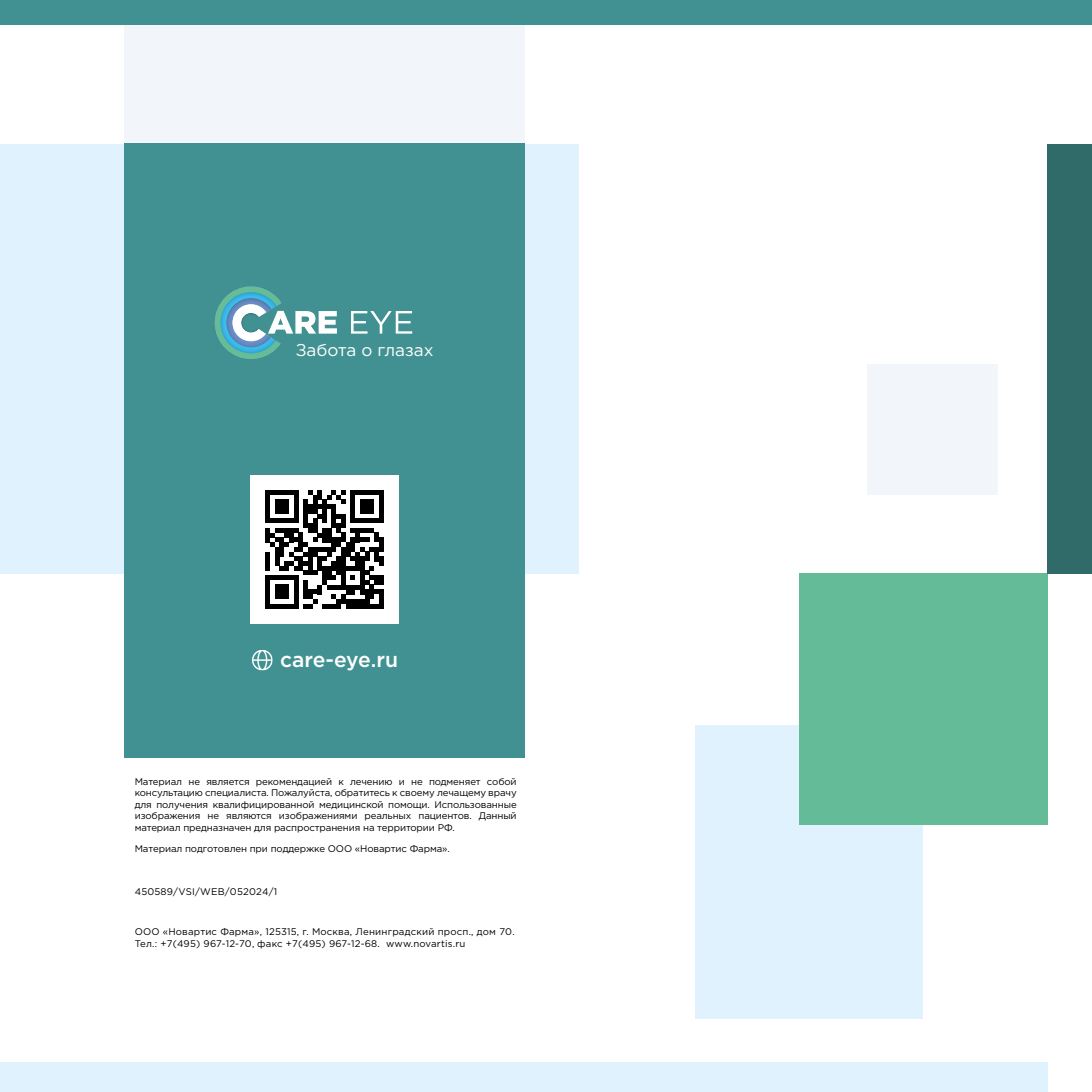
<style>
.page{position:relative;width:1092px;height:1092px;background:#fff}
.page>*{position:absolute;margin:0;border:0;box-sizing:border-box;transform-origin:0 0}
.t1{font:500 21px "Gotham Pro";letter-spacing:-.01em;color:#fff}
.t2{font:16.97px "Gotham Pro";color:#fff}
.t3{font:9.62px/11.5px "Gotham Pro";letter-spacing:-.01em;color:#000;text-align:justify}
.t4{font:9.62px/11.5px "Gotham Pro";letter-spacing:.02em;color:#000}
</style>
<div class="page">
<div style="left:695px;top:725px;width:228px;height:293px;background:#dff2fd"></div>
<div style="left:124px;top:25px;width:401px;height:222px;background:#f2f5f9"></div>
<div style="left:0;top:144px;width:578px;height:429px;background:#dff2fd"></div>
<div style="left:799px;top:573px;width:248px;height:251px;background:#63bb97"></div>
<div style="left:867px;top:364px;width:130px;height:130px;background:#f2f5f9"></div>
<div style="left:0;top:1062px;width:1047px;height:29px;background:#dff2fd"></div>
<div style="left:124px;top:144px;width:401px;height:613px;background:#429192"></div>
<svg style="left:351px;top:311px;width:61px;height:22px"></svg>
<svg style="left:214px;top:286px;width:123px;height:73px"></svg>
<svg style="left:252px;top:650px;width:21px;height:20px"></svg>
<div style="left:250px;top:475px;width:149px;height:148px;background:#fff"></div>
<svg style="left:265px;top:490px;width:118px;height:118px"></svg>
<div style="left:0;top:0;width:1091px;height:25px;background:#429192"></div>
<div style="left:1047px;top:144px;width:44px;height:429px;background:#306a69"></div>
<h2 class="t2" style="left:296px;top:341px;width:139px">Забота о глазах</h2>
<h1 class="t1" style="left:280px;top:647px;width:119px">care-eye.ru</h1>
<p class="t3" style="left:135px;top:775px;width:383px">Материал не является рекомендацией к лечению и не подменяет собой консультацию специалиста. Пожалуйста, обратитесь к своему лечащему врачу для получения квалифицированной медицинской помощи. Использованные изображения не являются изображениями реальных пациентов. Данный материал предназначен для распространения на территории РФ.</p>
<p class="t3" style="left:135px;top:843px;width:316px">Материал подготовлен при поддержке ООО «Новартис Фарма».</p>
<p class="t4" style="left:135px;top:885px;width:144px">450589/VSI/WEB/052024/1</p>
<p class="t4" style="left:135px;top:926px;width:381px">ООО «Новартис Фарма», 125315, г. Москва, Ленинградский просп., дом 70.<br>Тел.: +7(495) 967-12-70, факс +7(495) 967-12-68. www.novartis.ru</p>
</div>
